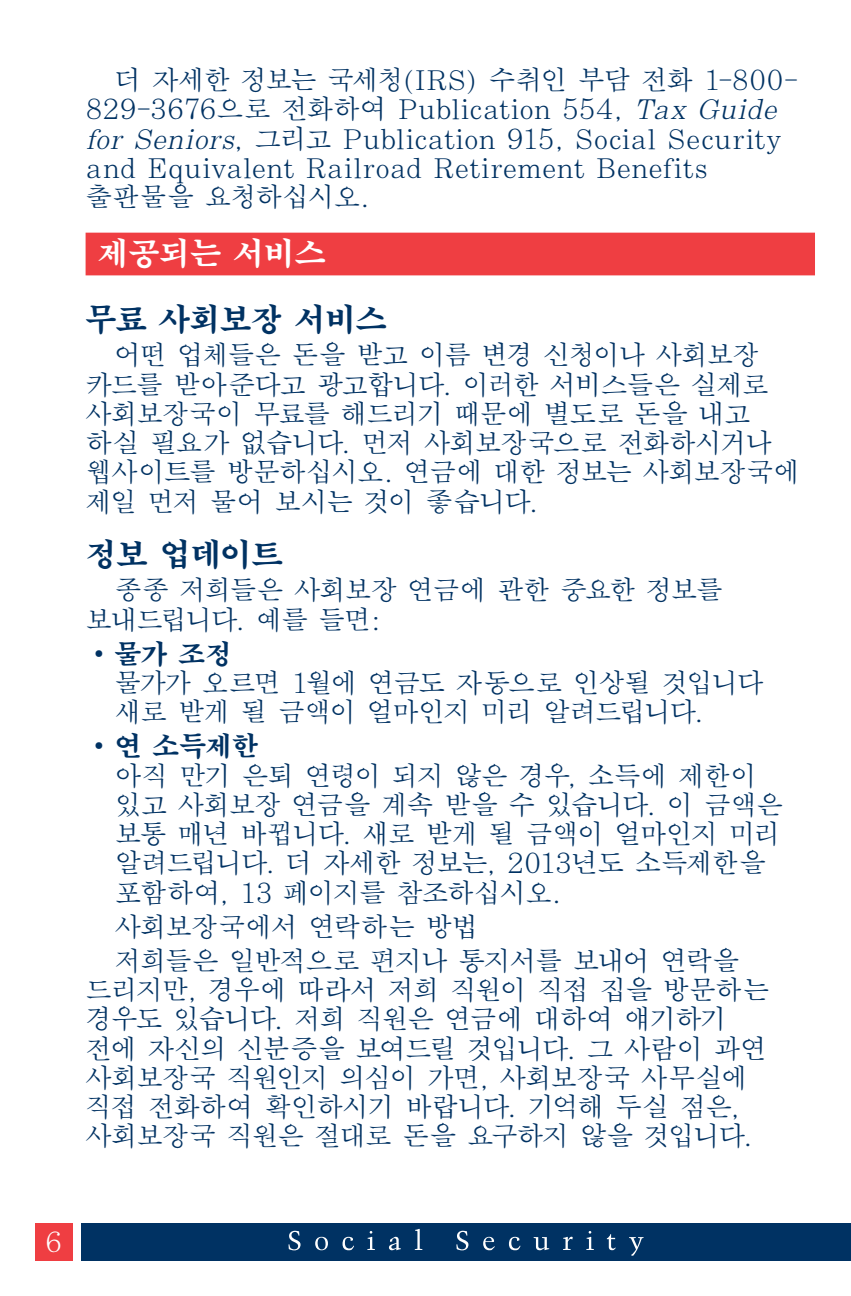
<style>
.page{position:relative;width:851px;height:1296px;background:#fff}
.page>*{position:absolute;margin:0;border:0;box-sizing:border-box;transform-origin:0 0}
.H2{font:700 31.5px "SM Myungjo Std";letter-spacing:-.025em;color:#003263}
.H1-1{font:700 31.5px "SM Myungjo Std";letter-spacing:-.02em;color:#fff}
.Paragraph{font:500 27px/29.2px "SM Myungjo Std";letter-spacing:-.05em;color:#003263}
.Paragraph-2{font:500 27px/29.2px "SM Myungjo Std";letter-spacing:-.02em;color:#003263}
.t1{font:500 27px "SM Myungjo Std";color:#fff}
.s1{font-style:italic}
.s2{font-weight:700}
</style>
<div class="page">
<div style="left:35px;top:1223px;width:38px;height:38px;background:#ef3e42"></div>
<div style="left:81px;top:1223px;width:769px;height:38px;background:#003263"></div>
<svg style="left:288px;top:1229px;width:355px;height:27px"></svg>
<div style="left:86px;top:233px;width:729px;height:42px;background:#ef3e42"></div>
<p class="Paragraph-2" style="left:86px;top:66px;width:713px;text-indent:29px">더 자세한 정보는 국세청(IRS) 수취인 부담 전화 1-800- 829-3676으로 전화하여 Publication 554, <span class="s1">Tax Guide for Seniors</span>, 그리고 Publication 915, Social Security and Equivalent Railroad Retirement Benefits 출판물을 요청하십시오.</p>
<h1 class="H1-1" style="left:97px;top:236px;width:231px">제공되는 서비스</h1>
<p class="H2" style="left:86px;top:302px;width:303px">무료 사회보장 서비스</p>
<p class="Paragraph" style="left:86px;top:341px;width:716px;text-indent:29px">어떤 업체들은 돈을 받고 이름 변경 신청이나 사회보장 카드를 받아준다고 광고합니다. 이러한 서비스들은 실제로 사회보장국이 무료를 해드리기 때문에 별도로 돈을 내고 하실 필요가 없습니다. 먼저 사회보장국으로 전화하시거나 웹사이트를 방문하십시오. 연금에 대한 정보는 사회보장국에 제일 먼저 물어 보시는 것이 좋습니다.</p>
<p class="H2" style="left:86px;top:537px;width:199px">정보 업데이트</p>
<p class="Paragraph" style="left:86px;top:577px;width:639px;text-indent:29px">종종 저희들은 사회보장 연금에 관한 중요한 정보를 보내드립니다. 예를 들면:</p>
<p class="Paragraph" style="left:115px;top:640px;width:650px;text-indent:-29px">•<span class="s2">물가 조정<br></span>물가가 오르면 1월에 연금도 자동으로 인상될 것입니다 새로 받게 될 금액이 얼마인지 미리 알려드립니다.</p>
<p class="Paragraph" style="left:115px;top:733px;width:670px;text-indent:-29px">•<span class="s2">연 소득제한<br></span>아직 만기 은퇴 연령이 되지 않은 경우, 소득에 제한이 있고 사회보장 연금을 계속 받을 수 있습니다. 이 금액은 보통 매년 바뀝니다. 새로 받게 될 금액이 얼마인지 미리 알려드립니다. 더 자세한 정보는, 2013년도 소득제한을 포함하여, 13 페이지를 참조하십시오.</p>
<p class="Paragraph" style="left:115px;top:913px;width:365px">사회보장국에서 연락하는 방법</p>
<p class="Paragraph" style="left:86px;top:947px;width:685px;text-indent:29px">저희들은 일반적으로 편지나 통지서를 보내어 연락을 드리지만, 경우에 따라서 저희 직원이 직접 집을 방문하는 경우도 있습니다. 저희 직원은 연금에 대하여 얘기하기 전에 자신의 신분증을 보여드릴 것입니다. 그 사람이 과연 사회보장국 직원인지 의심이 가면, 사회보장국 사무실에 직접 전화하여 확인하시기 바랍니다. 기억해 두실 점은, 사회보장국 직원은 절대로 돈을 요구하지 않을 것입니다.</p>
<p class="t1" style="left:45px;top:1227px;width:19px">6</p>
</div>
